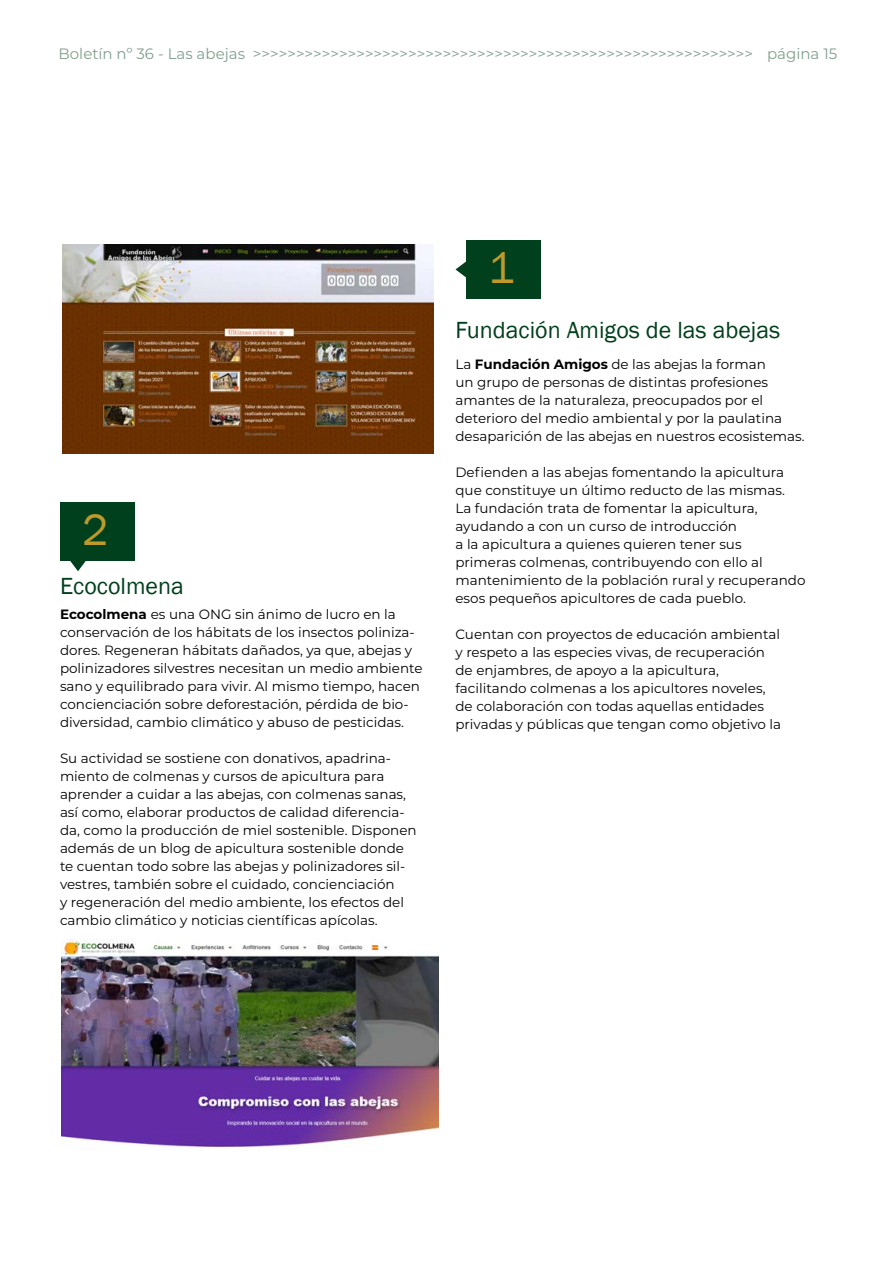
<style>
.page{position:relative;width:893px;height:1263px;background:#fff}
.page>*{position:absolute;margin:0;border:0;box-sizing:border-box;transform-origin:0 0}
.t1{font:45px "Franklin Gothic";color:#bf9a2a}
.t2{font:24px "Franklin Gothic";color:#01401c}
.t3{font:15px "Montserrat";color:#809f8e}
.t4{font:13.5px/18px "Montserrat";color:#000}
.s1{font-weight:700}
</style>
<div class="page">
<img style="left:62px;top:244px;width:371px;height:210px">
<svg style="left:455px;top:261px;width:11px;height:17px"></svg>
<svg style="left:70px;top:561px;width:16px;height:10px"></svg>
<div style="left:466px;top:240px;width:74px;height:59px;background:#01401c"></div>
<div style="left:60px;top:502px;width:74px;height:59px;background:#01401c"></div>
<img style="left:62px;top:939px;width:377px;height:209px">
<p class="t3" style="left:59px;top:44px;width:780px">Boletín nº 36 - Las abejas &gt;&gt;&gt;&gt;&gt;&gt;&gt;&gt;&gt;&gt;&gt;&gt;&gt;&gt;&gt;&gt;&gt;&gt;&gt;&gt;&gt;&gt;&gt;&gt;&gt;&gt;&gt;&gt;&gt;&gt;&gt;&gt;&gt;&gt;&gt;&gt;&gt;&gt;&gt;&gt;&gt;&gt;&gt;&gt;&gt;&gt;&gt;&gt;&gt;&gt;&gt;&gt;&gt;&gt;&gt;&gt;&gt;&gt; página 15</p>
<h1 class="t1" style="left:488px;top:240px;width:28px">1</h1>
<h1 class="t1" style="left:82px;top:502px;width:28px">2</h1>
<h2 class="t2" style="left:60px;top:571px;width:125px">Ecocolmena</h2>
<p class="t4" style="left:60px;top:605px;width:364px"><span class="s1">Ecocolmena</span> es una ONG sin ánimo de lucro en la conservación de los hábitats de los insectos poliniza&shy;dores. Regeneran hábitats dañados, ya que, abejas y polinizadores silvestres necesitan un medio ambiente sano y equilibrado para vivir. Al mismo tiempo, hacen concienciación sobre deforestación, pérdida de bio&shy;diversidad, cambio climático y abuso de pesticidas.</p>
<p class="t4" style="left:60px;top:749px;width:358px">Su actividad se sostiene con donativos, apadrina&shy;miento de colmenas y cursos de apicultura para aprender a cuidar a las abejas, con colmenas sanas, así como, elaborar productos de calidad diferencia&shy;da, como la producción de miel sostenible. Disponen además de un blog de apicultura sostenible donde te cuentan todo sobre las abejas y polinizadores sil&shy;vestres, también sobre el cuidado, concienciación<br>y regeneración del medio ambiente, los efectos del cambio climático y noticias científicas apícolas.</p>
<h2 class="t2" style="left:455px;top:315px;width:326px">Fundación Amigos de las abejas</h2>
<p class="t4" style="left:455px;top:354px;width:351px">La <span class="s1">Fundación Amigos</span> de las abejas la forman<br>un grupo de personas de distintas profesiones amantes de la naturaleza, preocupados por el deterioro del medio ambiental y por la paulatina desaparición de las abejas en nuestros ecosistemas.</p>
<p class="t4" style="left:455px;top:462px;width:351px">Defienden a las abejas fomentando la apicultura que constituye un último reducto de las mismas.<br>La fundación trata de fomentar la apicultura, ayudando a con un curso de introducción<br>a la apicultura a quienes quieren tener sus<br>primeras colmenas, contribuyendo con ello al mantenimiento de la población rural y recuperando esos pequeños apicultores de cada pueblo.</p>
<p class="t4" style="left:455px;top:624px;width:327px">Cuentan con proyectos de educación ambiental y respeto a las especies vivas, de recuperación de enjambres, de apoyo a la apicultura, facilitando colmenas a los apicultores noveles, de colaboración con todas aquellas entidades privadas y públicas que tengan como objetivo la</p>
</div>
